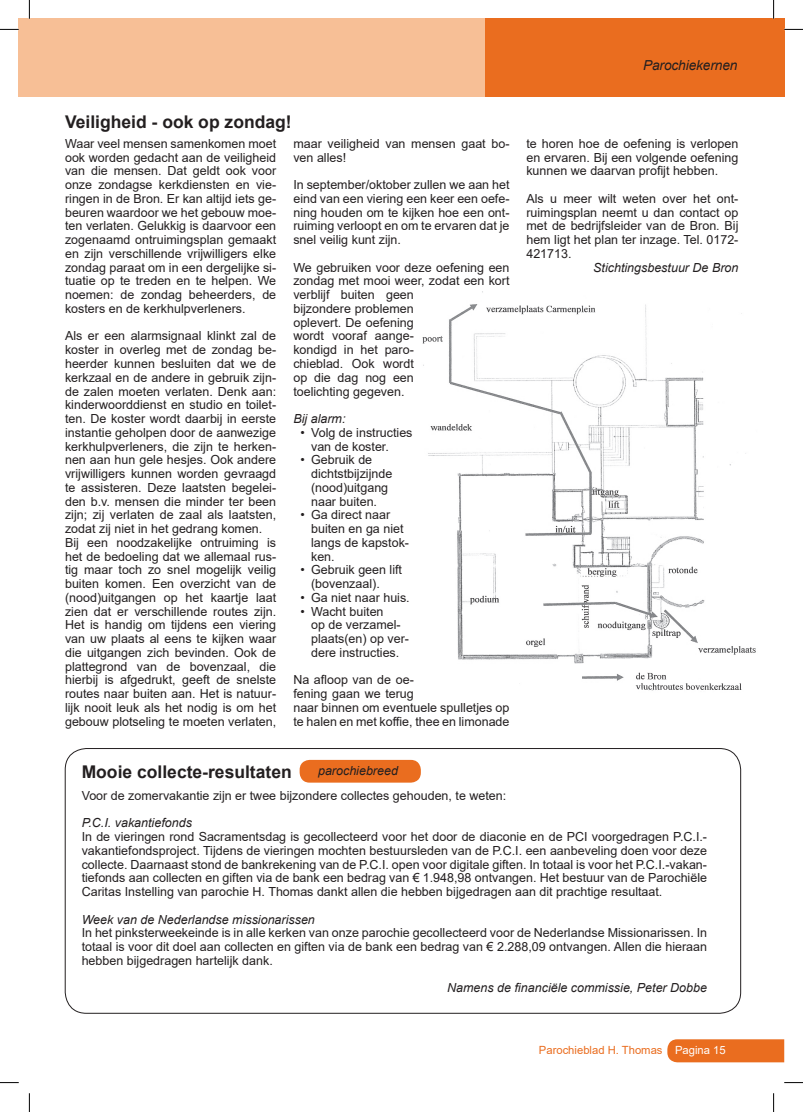
<style>
.page{position:relative;width:803px;height:1112px;background:#fff}
.page>*{position:absolute;margin:0;border:0;box-sizing:border-box;transform-origin:0 0}
.t1{font:700 17.5px "Arial";color:#231f20}
.t2{font:italic 13.75px "Arial";letter-spacing:-.01em;color:#231f20}
.t3{font:12.5px/13.8px "Arial";color:#231f20}
.t4{font:italic 12.5px "Arial";color:#231f20}
.t5{font:11.25px "Arial";color:#ea6d1f}
.s1{color:#fff}
</style>
<div class="page">
<img style="left:422px;top:292px;width:334px;height:399px">
<div style="left:19px;top:19px;width:473px;height:78px;background:#f7bf96"></div>
<div style="left:485px;top:19px;width:299px;height:78px;background:#ea6d1f"></div>
<div style="left:667px;top:1039px;width:117px;height:23px;background:#ea6d1f"></div>
<div style="left:300px;top:759px;width:121px;height:23px;background:#ea6d1f;border-radius:10px"></div>
<svg style="left:0;top:29px;width:19px;height:1px"></svg>
<svg style="left:784px;top:29px;width:19px;height:1px"></svg>
<svg style="left:0;top:1082px;width:19px;height:1px"></svg>
<svg style="left:784px;top:1082px;width:19px;height:1px"></svg>
<svg style="left:29px;top:0;width:1px;height:19px"></svg>
<svg style="left:29px;top:1093px;width:1px;height:18px"></svg>
<svg style="left:773px;top:0;width:1px;height:19px"></svg>
<svg style="left:773px;top:1093px;width:1px;height:18px"></svg>
<p class="t2" style="left:643px;top:56px;width:96px">Parochiekernen</p>
<h1 class="t1" style="left:65px;top:110px;width:228px">Veiligheid - ook op zondag!</h1>
<p class="t3" style="left:65px;top:136px;width:213px;text-align:justify">Waar veel mensen samenkomen moet ook worden gedacht aan de veiligheid van die mensen. Dat geldt ook voor onze zondagse kerkdiensten en vie&shy;ringen in de Bron. Er kan altijd iets ge&shy;beuren waardoor we het gebouw moe&shy;ten verlaten. Gelukkig is daarvoor een zogenaamd ontruimingsplan gemaakt en zijn verschillende vrijwilligers elke zondag paraat om in een dergelijke si&shy;tuatie op te treden en te helpen. We noemen: de zondag beheerders, de kosters en de kerkhulpverleners.</p>
<p class="t3" style="left:65px;top:329px;width:213px">Als er een alarmsignaal klinkt zal de koster in overleg met de zondag be&shy;heerder kunnen besluiten dat we de kerkzaal en de andere in gebruik zijn&shy;de zalen moeten verlaten. Denk aan: kinderwoorddienst en studio en toilet&shy;ten. De koster wordt daarbij in eerste instantie geholpen door de aanwezige kerkhulpverleners, die zijn te herken&shy;nen aan hun gele hesjes. Ook andere vrijwilligers kunnen worden gevraagd te assisteren. Deze laatsten begelei&shy;den b.v. mensen die minder ter been zijn; zij verlaten de zaal als laatsten, zodat zij niet in het gedrang komen.<br>Bij een noodzakelijke ontruiming is het de bedoeling dat we allemaal rus&shy;tig maar toch zo snel mogelijk veilig buiten komen. Een overzicht van de (nood)uitgangen op het kaartje laat zien dat er verschillende routes zijn.<br>Het is handig om tijdens een viering van uw plaats al eens te kijken waar die uitgangen zich bevinden. Ook de plattegrond van de bovenzaal, die hierbij is afgedrukt, geeft de snelste routes naar buiten aan. Het is natuur&shy;lijk nooit leuk als het nodig is om het gebouw plotseling te moeten verlaten,</p>
<p class="t3" style="left:293px;top:136px;width:218px">maar veiligheid van mensen gaat bo&shy;ven alles!</p>
<p class="t3" style="left:293px;top:178px;width:218px;text-align:justify">In september/oktober zullen we aan het eind van een viering een keer een oefe&shy;ning houden om te kijken hoe een ont&shy;ruiming verloopt en om te ervaren dat je snel veilig kunt zijn.</p>
<p class="t3" style="left:293px;top:260px;width:218px">We gebruiken voor deze oefening een zondag met mooi weer, zodat een kort verblijf buiten geen<br>bijzondere problemen<br>oplevert. De oefening<br>wordt vooraf aange-<br>kondigd in het paro-<br>chieblad. Ook wordt<br>op die dag nog een<br>toelichting gegeven.</p>
<p class="t4" style="left:293px;top:410px;width:54px">Bij alarm:</p>
<p class="t3" style="left:311px;top:425px;width:103px;text-indent:-11px">• Volg de instructies van de koster.</p>
<p class="t3" style="left:311px;top:453px;width:83px;text-indent:-11px">• Gebruik de dichtstbijzijnde (nood)uitgang naar buiten.</p>
<p class="t3" style="left:311px;top:508px;width:99px;text-indent:-11px">• Ga direct naar buiten en ga niet langs de kapstok&shy;ken.</p>
<p class="t3" style="left:311px;top:563px;width:93px;text-indent:-11px">• Gebruik geen lift (bovenzaal).</p>
<p class="t3" style="left:300px;top:590px;width:111px">• Ga niet naar huis.</p>
<p class="t3" style="left:311px;top:604px;width:99px;text-indent:-11px">• Wacht buiten<br>op de verzamel&shy;plaats(en) op ver&shy;dere instructies.</p>
<p class="t3" style="left:293px;top:673px;width:218px">Na afloop van de oe-<br>fening gaan we terug<br>naar binnen om eventuele spulletjes op te halen en met koffie, thee en limonade</p>
<h1 class="t1" style="left:82px;top:759px;width:212px">Mooie collecte-resultaten</h1>
<p class="t4" style="left:318px;top:762px;width:81px">parochiebreed</p>
<p class="t3" style="left:526px;top:136px;width:213px;text-align:justify">te horen hoe de oefening is verlopen en ervaren. Bij een volgende oefening kunnen we daarvan profijt hebben.</p>
<p class="t3" style="left:526px;top:191px;width:214px;text-align:justify">Als u meer wilt weten over het ont&shy;ruimingsplan neemt u dan contact op met de bedrijfsleider van de Bron. Bij hem ligt het plan ter inzage. Tel. 0172- 421713.</p>
<p class="t4" style="left:593px;top:259px;width:147px">Stichtingsbestuur De Bron</p>
<p class="t3" style="left:82px;top:788px;width:426px">Voor de zomervakantie zijn er twee bijzondere collectes gehouden, te weten:</p>
<p class="t4" style="left:82px;top:814px;width:112px">P.C.I. vakantiefonds</p>
<p class="t3" style="left:82px;top:829px;width:627px;text-align:justify">In de vieringen rond Sacramentsdag is gecollecteerd voor het door de diaconie en de PCI voorgedragen P.C.I.- vakantiefondsproject. Tijdens de vieringen mochten bestuursleden van de P.C.I. een aanbeveling doen voor deze collecte. Daarnaast stond de bankrekening van de P.C.I. open voor digitale giften. In totaal is voor het P.C.I.-vakan&shy;tiefonds aan collecten en giften via de bank een bedrag van € 1.948,98 ontvangen. Het bestuur van de Parochiële Caritas Instelling van parochie H. Thomas dankt allen die hebben bijgedragen aan dit prachtige resultaat.</p>
<p class="t4" style="left:82px;top:910px;width:235px">Week van de Nederlandse missionarissen</p>
<p class="t3" style="left:82px;top:925px;width:627px;text-align:justify">In het pinksterweekeinde is in alle kerken van onze parochie gecollecteerd voor de Nederlandse Missionarissen. In totaal is voor dit doel aan collecten en giften via de bank een bedrag van € 2.288,09 ontvangen. Allen die hieraan hebben bijgedragen hartelijk dank.</p>
<p class="t4" style="left:447px;top:979px;width:261px">Namens de financiële commissie, Peter Dobbe</p>
<p class="t5" style="left:539px;top:1042px;width:188px">Parochieblad H. Thomas <span class="s1">Pagina 15</span></p>
</div>
